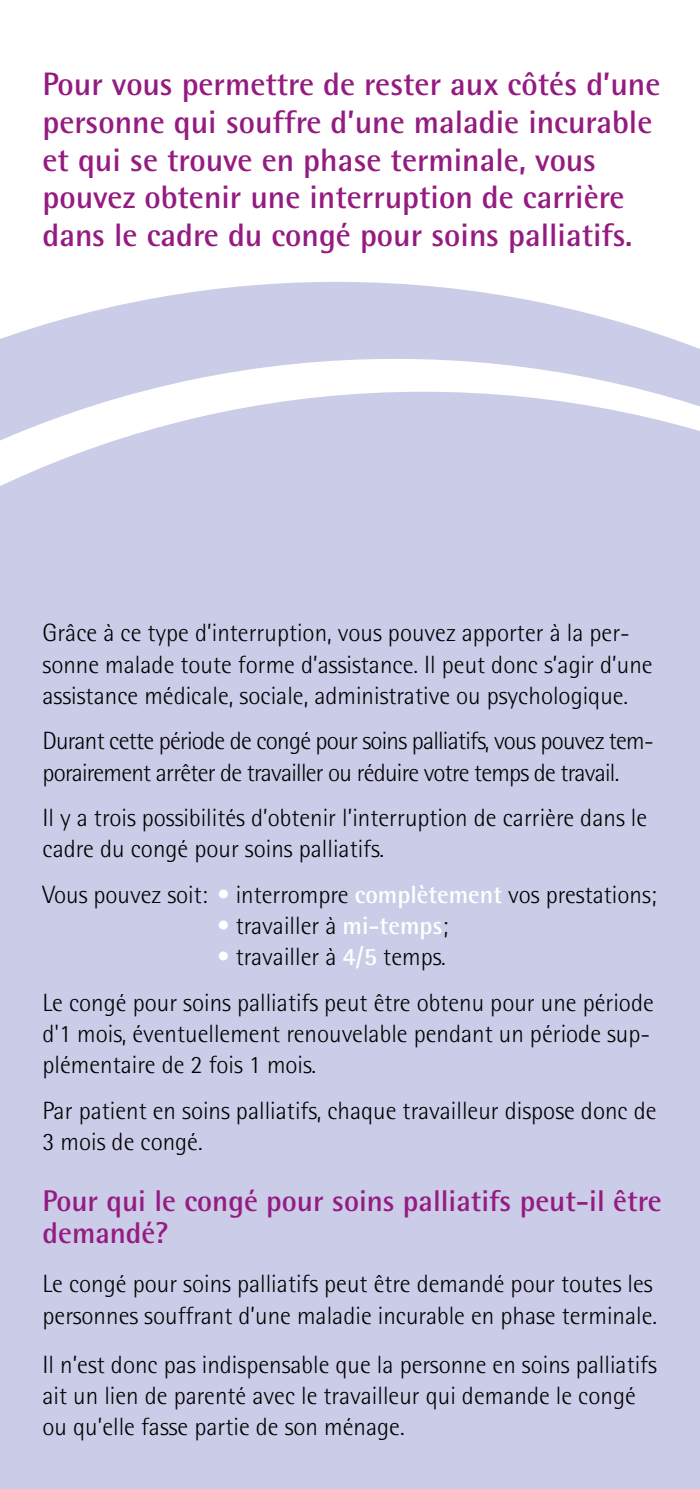
<style>
.page{position:relative;width:700px;height:1489px;background:#fff}
.page>*{position:absolute;margin:0;border:0;box-sizing:border-box;transform-origin:0 0}
.Introductie{font:700 32.5px/37.5px "Rotis Semi Sans";color:#951b81}
.Ondertitel_groot{font:700 30px/32.5px "Rotis Semi Sans";color:#951b81}
.Body{font:300 25px/31.2px "Rotis Semi Sans";color:#000}
.Body-2{font:300 25px/31.2px "Rotis Semi Sans";letter-spacing:-.03em;color:#000}
.s1{color:#fff}
.s2{font-weight:700;color:#fff}
</style>
<div class="page">
<svg style="left:0;top:282px;width:700px;height:77px;fill:#cacce8"></svg>
<svg style="left:0;top:359px;width:700px;height:33px;fill:#cacce8"></svg>
<div style="left:0;top:392px;width:700px;height:1096px;background:#cacce8"></div>
<p class="Introductie" style="left:43px;top:65px;width:619px">Pour vous permettre de rester aux côtés d’une personne qui souffre d’une maladie incurable et qui se trouve en phase terminale, vous pouvez obtenir une interruption de carrière dans le cadre du congé pour soins palliatifs.</p>
<p class="Body" style="left:43px;top:617px;width:611px">Grâce à ce type d’interruption, vous pouvez apporter à la per&shy;sonne malade toute forme d’assistance. Il peut donc s’agir d’une assistance médicale, sociale, administrative ou psychologique.</p>
<p class="Body-2" style="left:43px;top:725px;width:613px">Durant cette période de congé pour soins palliatifs, vous pouvez tem&shy;porairement arrêter de travailler ou réduire votre temps de travail.</p>
<p class="Body" style="left:43px;top:801px;width:606px">Il y a trois possibilités d’obtenir l’interruption de carrière dans le cadre du congé pour soins palliatifs.</p>
<p class="Body" style="left:43px;top:878px;width:616px">Vous pouvez soit: <span class="s1">•</span> interrompre <span class="s2">complètement</span> vos prestations;</p>
<p class="Body" style="left:218px;top:909px;width:232px"><span class="s1">•</span> travailler à <span class="s2">mi-temps</span>;</p>
<p class="Body" style="left:218px;top:941px;width:230px"><span class="s1">•</span> travailler à <span class="s2">4/5</span> temps.</p>
<p class="Body" style="left:43px;top:986px;width:613px">Le congé pour soins palliatifs peut être obtenu pour une période d'1 mois, éventuellement renouvelable pendant un période sup&shy;plémentaire de 2 fois 1 mois.</p>
<p class="Body" style="left:43px;top:1094px;width:615px">Par patient en soins palliatifs, chaque travailleur dispose donc de<br>3 mois de congé.</p>
<p class="Ondertitel_groot" style="left:43px;top:1183px;width:620px">Pour qui le congé pour soins palliatifs peut-il être demandé?</p>
<p class="Body" style="left:43px;top:1268px;width:616px">Le congé pour soins palliatifs peut être demandé pour toutes les personnes souffrant d’une maladie incurable en phase terminale.</p>
<p class="Body" style="left:43px;top:1348px;width:616px">Il n’est donc pas indispensable que la personne en soins palliatifs ait un lien de parenté avec le travailleur qui demande le congé ou qu’elle fasse partie de son ménage.</p>
</div>
